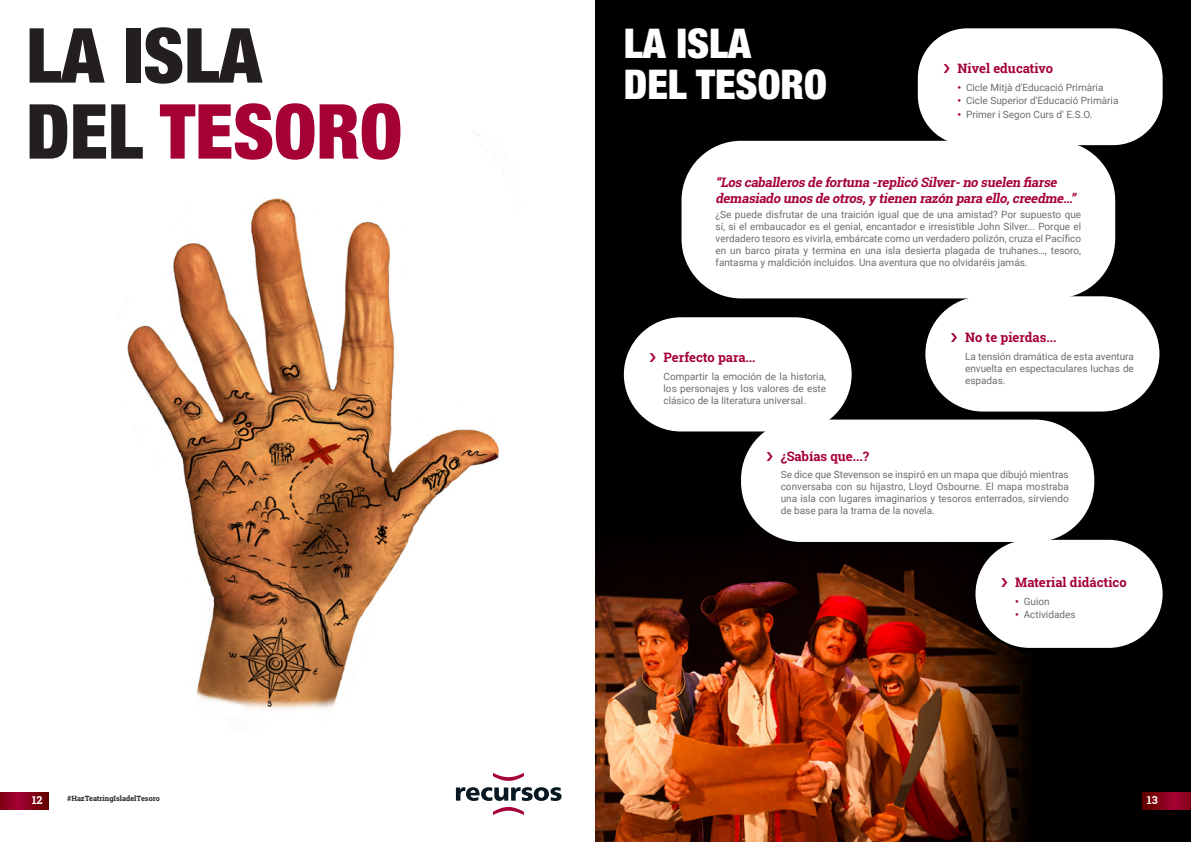
<style>
.page{position:relative;width:1191px;height:842px;background:#fff}
.page>*{position:absolute;margin:0;border:0;box-sizing:border-box;transform-origin:0 0}
.TITOL_CARA{font:900 condensed 76px "Helvetica Neue LT Std";color:#a50134}
.TITOL_CARA-2{font:900 condensed 76px "Helvetica Neue LT Std";color:#231f20}
.titol{font:900 condensed 41px "Helvetica Neue LT Std";color:#fff}
.COS_ENTRADA{font:italic 700 13px/15.6px "Roboto Slab";color:#a50134}
.t1{font:700 13px "Roboto Slab";color:#a50134}
.t2{font:700 11px "Roboto Slab";color:#fff}
.COS{font:10px/12px "Roboto";color:#6c6d70;text-align:justify}
.tick-cos{font:10px/12px "Roboto";color:#6c6d70;text-align:justify}
.CONTACTO{font:700 7.2px "Roboto Slab";color:#231f20}
.s1{color:#231f20}
.s2{font-weight:900;color:#a50134}
</style>
<div class="page">
<img style="left:0;top:135px;width:499px;height:675px">
<div style="left:595px;top:0;width:596px;height:842px;background:#000"></div>
<img style="left:595px;top:503px;width:435px;height:339px">
<div style="left:443px;top:761px;width:131px;height:66px;background:#fff"></div>
<svg style="left:456px;top:787px;width:105px;height:14px"></svg>
<svg style="left:493px;top:773px;width:31px;height:8px"></svg>
<svg style="left:493px;top:807px;width:31px;height:8px"></svg>
<svg style="left:0;top:792px;width:48px;height:17px"></svg>
<svg style="left:1142px;top:792px;width:49px;height:17px"></svg>
<div style="left:919px;top:30px;width:242px;height:114px;background:#fff;border-radius:48px"></div>
<div style="left:917px;top:28px;width:245px;height:117px;border:3px solid #fff;border-radius:48px"></div>
<div style="left:683px;top:142px;width:430px;height:155px;background:#fff;border-radius:58px"></div>
<div style="left:681px;top:141px;width:434px;height:157px;border:3px solid #fff;border-radius:58px"></div>
<div style="left:625px;top:319px;width:225px;height:111px;background:#fff;border-radius:56px"></div>
<div style="left:624px;top:317px;width:227px;height:114px;border:3px solid #fff;border-radius:56px"></div>
<div style="left:926px;top:298px;width:232px;height:112px;background:#fff;border-radius:56px"></div>
<div style="left:925px;top:296px;width:234px;height:115px;border:3px solid #fff;border-radius:56px"></div>
<div style="left:742px;top:421px;width:351px;height:120px;background:#fff;border-radius:58px"></div>
<div style="left:741px;top:420px;width:353px;height:122px;border:3px solid #fff;border-radius:58px"></div>
<div style="left:976px;top:541px;width:185px;height:105px;background:#fff;border-radius:53px"></div>
<div style="left:975px;top:540px;width:187px;height:108px;border:3px solid #fff;border-radius:53px"></div>
<p class="TITOL_CARA-2" style="left:26px;top:9px;width:237px">LA ISLA</p>
<p class="TITOL_CARA" style="left:26px;top:85px;width:377px"><span class="s1">DEL</span> TESORO</p>
<p class="titol" style="left:624px;top:18px;width:129px">LA ISLA</p>
<p class="titol" style="left:624px;top:59px;width:204px">DEL TESORO</p>
<p class="t1" style="left:957px;top:60px;width:97px">Nivel educativo</p>
<p class="COS" style="left:957px;top:81px;width:147px"><span class="s2">•</span> Cicle Mitjà d'Educació Primària</p>
<p class="COS" style="left:957px;top:95px;width:162px"><span class="s2">•</span> Cicle Superior d'Educació Primària</p>
<p class="COS" style="left:957px;top:108px;width:136px"><span class="s2">•</span> Primer i Segon Curs d' E.S.O.</p>
<p class="COS_ENTRADA" style="left:715px;top:175px;width:365px">“Los caballeros de fortuna -replicó Silver-no suelen fiarse demasiado unos de otros,y tienen razón para ello,creedme…”</p>
<p class="COS" style="left:715px;top:208px;width:367px">¿Se puede disfrutar de una traición igual que de una amistad? Por supuesto que sí, si el embaucador es el genial, encantador e irresistible John Silver... Porque el verdadero tesoro es vivirla, embárcate como un verdadero polizón, cruza el Pacífico en un barco pirata y termina en una isla desierta plagada de truhanes…, tesoro, fantasma y maldición incluidos. Una aventura que no olvidaréis jamás.</p>
<p class="t1" style="left:663px;top:349px;width:93px">Perfecto para...</p>
<p class="tick-cos" style="left:663px;top:370px;width:164px">Compartir la emoción de la historia, los personajes y los valores de este clásico de la literatura universal.</p>
<p class="t1" style="left:965px;top:328px;width:93px">No te pierdas...</p>
<p class="tick-cos" style="left:965px;top:350px;width:170px">La tensión dramática de esta aventura envuelta en espectaculares luchas de espadas.</p>
<p class="t1" style="left:780px;top:447px;width:90px">¿Sabías que...?</p>
<p class="tick-cos" style="left:780px;top:468px;width:289px">Se dice que Stevenson se inspiró en un mapa que dibujó mientras conversaba con su hijastro, Lloyd Osbourne. El mapa mostraba una isla con lugares imaginarios y tesoros enterrados, sirviendo de base para la trama de la novela.</p>
<p class="t1" style="left:1015px;top:574px;width:113px">Material didáctico</p>
<p class="COS" style="left:1015px;top:595px;width:36px"><span class="s2">•</span> Guion</p>
<p class="COS" style="left:1015px;top:608px;width:62px"><span class="s2">•</span> Actividades</p>
<p class="t2" style="left:32px;top:792px;width:12px">12</p>
<p class="CONTACTO" style="left:67px;top:794px;width:94px">#HazTeatringIsladelTesoro</p>
<p class="t2" style="left:1146px;top:792px;width:12px">13</p>
</div>
